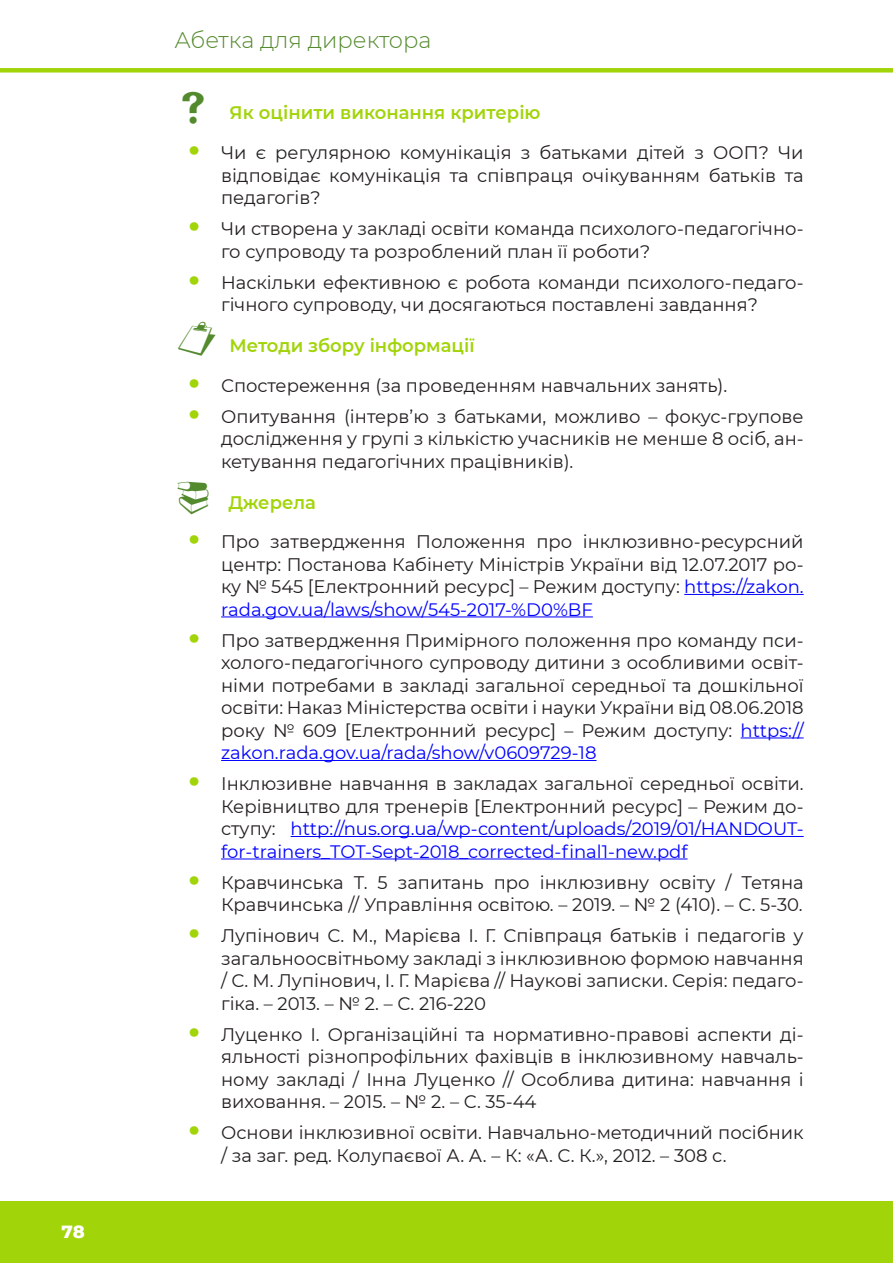
<style>
.page{position:relative;width:893px;height:1263px;background:#fff}
.page>*{position:absolute;margin:0;border:0;box-sizing:border-box;transform-origin:0 0}
.t1{font:300 22.5px "Montserrat";color:#548a2e}
.t2{font:18.15px/22.5px "Montserrat";color:#231f20;text-align:justify}
.t3{font:600 18.15px "Montserrat";color:#a2d40a}
.t4{font:18px/22.5px "Montserrat";color:#00f}
.t5{font:800 18px "Montserrat";color:#fff}
.s1{font-weight:800;font-size:30.3px;color:#a2d40a}
.s2{font-size:18px;color:#00f}
.s3{font-size:18.15px;color:#231f20}
</style>
<div class="page">
<div style="left:0;top:1201px;width:893px;height:62px;background:#a2d40a"></div>
<div style="left:0;top:68px;width:893px;height:5px;background:#a2d40a"></div>
<hr style="left:684px;top:594px;width:120px;height:1px;background:#00f">
<hr style="left:221px;top:616px;width:372px;height:1px;background:#00f">
<hr style="left:741px;top:737px;width:63px;height:1px;background:#00f">
<hr style="left:221px;top:760px;width:375px;height:1px;background:#00f">
<hr style="left:291px;top:836px;width:513px;height:1px;background:#00f">
<hr style="left:221px;top:858px;width:466px;height:1px;background:#00f">
<p class="t5" style="left:62px;top:1218px;width:25px">78</p>
<p class="t1" style="left:174px;top:25px;width:259px">Абетка для директора</p>
<p class="t3" style="left:230px;top:100px;width:312px">Як оцінити виконання критерію</p>
<p class="t2" style="left:221px;top:141px;width:584px;text-indent:-33px"><span class="s1">•</span> Чи є регулярною комунікація з батьками дітей з ООП? Чи відповідає комунікація та співпраця очікуванням батьків та педагогів?</p>
<p class="t2" style="left:221px;top:217px;width:584px;text-indent:-33px"><span class="s1">•</span> Чи створена у закладі освіти команда психолого-педагогічно&shy;го супроводу та розроблений план її роботи?</p>
<p class="t2" style="left:221px;top:270px;width:584px;text-indent:-33px"><span class="s1">•</span> Наскільки ефективною є робота команди психолого-педаго&shy;гічного супроводу, чи досягаються поставлені завдання?</p>
<p class="t3" style="left:230px;top:333px;width:246px">Методи збору інформації</p>
<p class="t2" style="left:188px;top:373px;width:540px"><span class="s1">•</span> Спостереження (за проведенням навчальних занять).</p>
<p class="t2" style="left:221px;top:404px;width:584px;text-indent:-33px"><span class="s1">•</span> Опитування (інтерв’ю з батьками, можливо – фокус-групове дослідження у групі з кількістю учасників не менше 8 осіб, ан&shy;кетування педагогічних працівників).</p>
<p class="t3" style="left:228px;top:489px;width:89px">Джерела</p>
<p class="t2" style="left:221px;top:530px;width:584px;text-indent:-33px"><span class="s1">•</span> Про затвердження Положення про інклюзивно-ресурсний центр: Постанова Кабінету Міністрів України від 12.07.2017 ро&shy;ку № 545 [Електронний ресурс] – Режим доступу: <span class="s2">https://zakon.</span></p>
<p class="t4" style="left:221px;top:597px;width:373px">rada.gov.ua/laws/show/545-2017-%D0%BF</p>
<p class="t2" style="left:221px;top:628px;width:584px;text-indent:-33px"><span class="s1">•</span> Про затвердження Примірного положення про команду пси&shy;холого-педагогічного супроводу дитини з особливими освіт&shy;німи потребами в закладі загальної середньої та дошкільної освіти: Наказ Міністерства освіти і науки України від 08.06.2018 року № 609 [Електронний ресурс] – Режим доступу: <span class="s2">https://</span></p>
<p class="t4" style="left:221px;top:741px;width:377px">zakon.rada.gov.ua/rada/show/v0609729-18</p>
<p class="t2" style="left:188px;top:772px;width:617px;text-align:right"><span class="s1">•</span> Інклюзивне навчання в закладах загальної середньої освіти.<br>Керівництво для тренерів [Електронний ресурс] – Режим до-</p>
<p class="t4" style="left:221px;top:817px;width:584px"><span class="s3">ступу:</span> http://nus.org.ua/wp-content/uploads/2019/01/HANDOUT&shy;for-trainers_TOT-Sept-2018_corrected-final1-new.pdf</p>
<p class="t2" style="left:188px;top:870px;width:617px;text-align:right"><span class="s1">•</span> Кравчинська Т. 5 запитань про інклюзивну освіту / Тетяна<br>Кравчинська // Управління освітою. – 2019. – № 2 (410). – С. 5-30.</p>
<p class="t2" style="left:221px;top:924px;width:584px;text-indent:-33px"><span class="s1">•</span> Лупінович С. М., Марієва І. Г. Співпраця батьків і педагогів у загальноосвітньому закладі з інклюзивною формою навчання / С. М. Лупінович, І. Г. Марієва // Наукові записки. Серія: педаго&shy;гіка. – 2013. – № 2. – С. 216-220</p>
<p class="t2" style="left:221px;top:1022px;width:584px;text-indent:-33px"><span class="s1">•</span> Луценко І. Організаційні та нормативно-правові аспекти ді&shy;яльності різнопрофільних фахівців в інклюзивному навчаль&shy;ному закладі / Інна Луценко // Особлива дитина: навчання і виховання. – 2015. – № 2. – С. 35-44</p>
<p class="t2" style="left:221px;top:1121px;width:584px;text-indent:-33px"><span class="s1">•</span> Основи інклюзивної освіти. Навчально‐методичний посібник / за заг. ред. Колупаєвої А. А. – К: «А. С. К.», 2012. – 308 с.</p>
</div>
